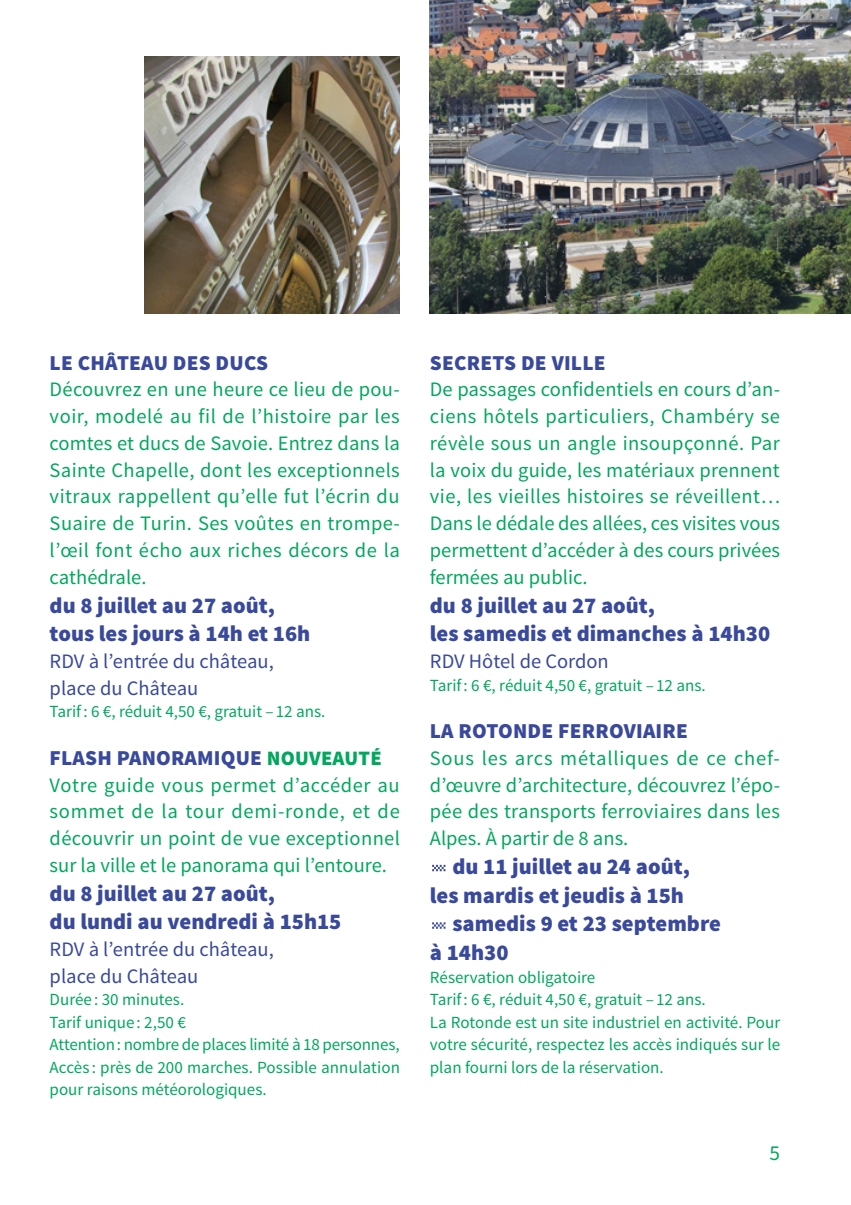
<style>
.page{position:relative;width:851px;height:1205px;background:#fff}
.page>*{position:absolute;margin:0;border:0;box-sizing:border-box;transform-origin:0 0}
.DATES{font:52.5px "Source Sans Pro DISPLAY";color:#39499b}
.DATES-2{font:900 22.5px "Source Sans Pro";color:#39499b}
.SOUS_TITRE{font:900 21.25px "Source Sans Pro";letter-spacing:.01em;color:#39499b}
.PAGINATION{font:21.25px "Source Sans Pro";color:#00a85d}
.TEXTE_COURANT{font:20.5px/26.8px "Source Sans Pro";color:#00a85d;text-align:justify}
.DATES-3{font:20.5px "Source Sans Pro";color:#39499b}
.INFOS_PRATIQUES{font:17px/22.5px "Source Sans Pro";color:#00a85d;text-align:justify}
.TEXTE_COURANT-2{font:17px/22.5px "Source Sans Pro";color:#00a85d;text-align:justify}
.s1{font-size:20.5px;color:#00a85d}
</style>
<div class="page">
<img style="left:145px;top:57px;width:255px;height:256px">
<img style="left:430px;top:0;width:420px;height:313px">
<p class="SOUS_TITRE" style="left:50px;top:349px;width:220px">LE CHÂTEAU DES DUCS</p>
<p class="TEXTE_COURANT" style="left:50px;top:377px;width:352px">Découvrez en une heure ce lieu de pou&shy;voir, modelé au fil de l’histoire par les comtes et ducs de Savoie. Entrez dans la Sainte Chapelle, dont les exceptionnels vitraux rappellent qu’elle fut l’écrin du Suaire de Turin. Ses voûtes en trompe&shy;l’œil font écho aux riches décors de la cathédrale.</p>
<p class="DATES-2" style="left:50px;top:590px;width:227px">du 8 juillet au 27 août,</p>
<p class="DATES-2" style="left:50px;top:619px;width:262px">tous les jours à 14h et 16h</p>
<p class="DATES-3" style="left:50px;top:648px;width:226px">RDV à l’entrée du château,</p>
<p class="DATES-3" style="left:50px;top:675px;width:150px">place du Château</p>
<p class="INFOS_PRATIQUES" style="left:50px;top:701px;width:277px">Tarif: 6 €, réduit 4,50 €, gratuit – 12 ans.</p>
<p class="SOUS_TITRE" style="left:50px;top:744px;width:333px">FLASH PANORAMIQUE <span class="s1">NOUVEAUTÉ</span></p>
<p class="TEXTE_COURANT" style="left:50px;top:772px;width:352px">Votre guide vous permet d’accéder au sommet de la tour demi-ronde, et de découvrir un point de vue exceptionnel sur la ville et le panorama qui l’entoure.</p>
<p class="DATES-2" style="left:50px;top:878px;width:227px">du 8 juillet au 27 août,</p>
<p class="DATES-2" style="left:50px;top:907px;width:293px">du lundi au vendredi à 15h15</p>
<p class="DATES-3" style="left:50px;top:936px;width:226px">RDV à l’entrée du château,</p>
<p class="DATES-3" style="left:50px;top:963px;width:150px">place du Château</p>
<p class="INFOS_PRATIQUES" style="left:50px;top:989px;width:136px">Durée : 30 minutes.</p>
<p class="INFOS_PRATIQUES" style="left:50px;top:1011px;width:138px">Tarif unique : 2,50 €</p>
<p class="INFOS_PRATIQUES" style="left:50px;top:1034px;width:352px">Attention: nombre de places limité à 18 personnes, Accès : près de 200 marches. Possible annulation pour raisons météorologiques.</p>
<p class="SOUS_TITRE" style="left:430px;top:349px;width:177px">SECRETS DE VILLE</p>
<p class="TEXTE_COURANT" style="left:430px;top:377px;width:352px">De passages confidentiels en cours d’an&shy;ciens hôtels particuliers, Chambéry se révèle sous un angle insoupçonné. Par la voix du guide, les matériaux prennent vie, les vieilles histoires se réveillent… Dans le dédale des allées, ces visites vous permettent d’accéder à des cours privées fermées au public.</p>
<p class="DATES-2" style="left:430px;top:590px;width:227px">du 8 juillet au 27 août,</p>
<p class="DATES-2" style="left:430px;top:619px;width:342px">les samedis et dimanches à 14h30</p>
<p class="DATES-3" style="left:430px;top:648px;width:180px">RDV Hôtel de Cordon</p>
<p class="INFOS_PRATIQUES" style="left:430px;top:674px;width:277px">Tarif: 6 €, réduit 4,50 €, gratuit – 12 ans.</p>
<p class="SOUS_TITRE" style="left:430px;top:717px;width:259px">LA ROTONDE FERROVIAIRE</p>
<p class="TEXTE_COURANT" style="left:430px;top:745px;width:351px">Sous les arcs métalliques de ce chef&shy;d’œuvre d’architecture, découvrez l’épo&shy;pée des transports ferroviaires dans les Alpes. À partir de 8 ans.</p>
<p class="DATES" style="left:430px;top:837px;width:19px">-</p>
<p class="DATES-2" style="left:452px;top:851px;width:239px">du 11 juillet au 24 août,</p>
<p class="DATES-2" style="left:430px;top:880px;width:255px">les mardis et jeudis à 15h</p>
<p class="DATES" style="left:430px;top:894px;width:19px">-</p>
<p class="DATES-2" style="left:452px;top:909px;width:270px">samedis 9 et 23 septembre</p>
<p class="DATES-2" style="left:430px;top:938px;width:80px">à 14h30</p>
<p class="INFOS_PRATIQUES" style="left:430px;top:966px;width:167px">Réservation obligatoire</p>
<p class="INFOS_PRATIQUES" style="left:430px;top:988px;width:277px">Tarif: 6 €, réduit 4,50 €, gratuit – 12 ans.</p>
<p class="TEXTE_COURANT-2" style="left:430px;top:1011px;width:352px">La Rotonde est un site industriel en activité. Pour votre sécurité, respectez les accès indiqués sur le plan fourni lors de la réservation.</p>
<p class="PAGINATION" style="left:769px;top:1140px;width:12px">5</p>
</div>
